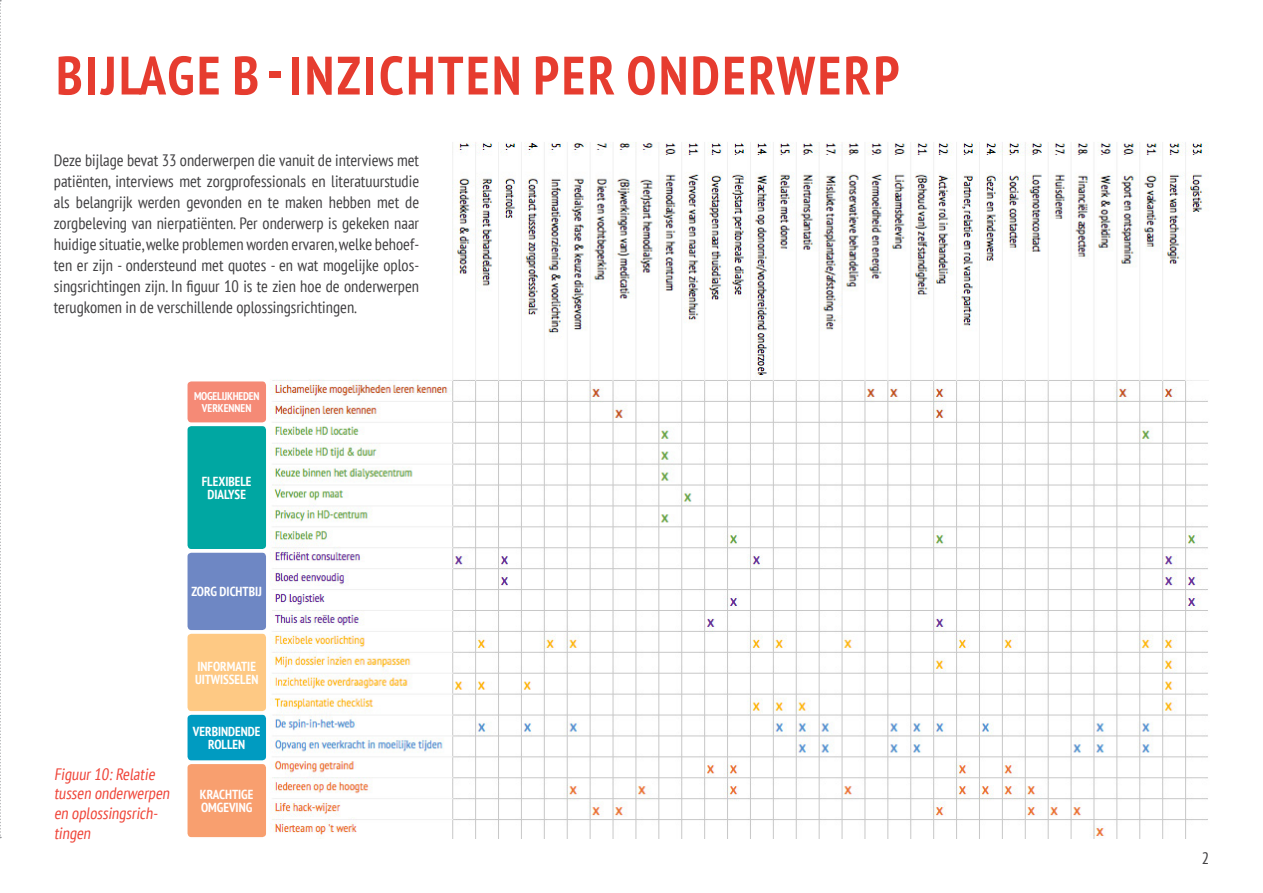
<style>
.page{position:relative;width:1263px;height:893px;background:#fff}
.page>*{position:absolute;margin:0;border:0;box-sizing:border-box;transform-origin:0 0}
.t1{font:700 condensed 54px "PT Sans";letter-spacing:.05em;color:#e63c2f}
.t2{font:condensed 16.5px/21px "PT Sans";color:#414042;text-align:justify}
.t3{font:condensed 16.5px/19.8px "PT Sans";color:#ef4438}
.t4{font:700 condensed 13.05px/12.6px "PT Sans";color:#fff;text-align:center}
.t5{font:700 condensed 11.25px/12.6px "PT Sans";letter-spacing:-.02em;color:#fff;text-align:center}
</style>
<div class="page">
<svg style="left:0;top:0;width:1px;height:838px"></svg>
<img style="left:270px;top:142px;width:939px;height:697px">
<div style="left:187px;top:425px;width:80px;height:125px;background:#00a7a2;border-radius:5px"></div>
<div style="left:186px;top:424px;width:82px;height:127px;border:2px solid #fff;border-radius:5px"></div>
<div style="left:187px;top:714px;width:80px;height:47px;background:#009bc1;border-radius:5px"></div>
<div style="left:186px;top:713px;width:82px;height:49px;border:2px solid #fff;border-radius:5px"></div>
<div style="left:187px;top:380px;width:80px;height:43px;background:#f58a76;border-radius:5px"></div>
<div style="left:186px;top:380px;width:82px;height:44px;border:2px solid #fff;border-radius:5px"></div>
<div style="left:187px;top:552px;width:80px;height:79px;background:#6e87c4;border-radius:5px"></div>
<div style="left:186px;top:551px;width:82px;height:81px;border:2px solid #fff;border-radius:5px"></div>
<div style="left:187px;top:633px;width:80px;height:79px;background:#fec984;border-radius:5px"></div>
<div style="left:186px;top:632px;width:82px;height:81px;border:2px solid #fff;border-radius:5px"></div>
<div style="left:187px;top:763px;width:80px;height:75px;background:#f89f6f;border-radius:5px"></div>
<div style="left:186px;top:762px;width:82px;height:77px;border:2px solid #fff;border-radius:5px"></div>
<h1 class="t1" style="left:56px;top:40px;width:845px">BIJLAGE B - INZICHTEN PER ONDERWERP</h1>
<p class="t2" style="left:54px;top:149px;width:367px">Deze bijlage bevat 33 onderwerpen die vanuit de interviews met patiënten, interviews met zorgprofessionals en literatuurstudie als belangrijk werden gevonden en te maken hebben met de zorgbeleving van nierpatiënten. Per onderwerp is gekeken naar huidige situatie, welke problemen worden ervaren, welke behoef&shy;ten er zijn - ondersteund met quotes - en wat mogelijke oplos&shy;singsrichtingen zijn. In figuur 10 is te zien hoe de onderwerpen terugkomen in de verschillende oplossingsrichtingen.</p>
<p class="t5" style="left:194px;top:389px;width:67px">MOGELIJKHEDEN<br>VERKENNEN</p>
<p class="t4" style="left:202px;top:475px;width:51px">FLEXIBELE<br>DIALYSE</p>
<p class="t4" style="left:191px;top:585px;width:72px">ZORG DICHTBIJ</p>
<p class="t4" style="left:195px;top:660px;width:65px;text-align:left">INFORMATIE<br>UITWISSELEN</p>
<p class="t3" style="left:54px;top:763px;width:120px">Figuur10:Relatie tussen onderwerpen en oplossingsrich&shy;tingen</p>
<p class="t4" style="left:193px;top:725px;width:69px">VERBINDENDE<br>ROLLEN</p>
<p class="t4" style="left:200px;top:788px;width:55px;text-align:left">KRACHTIGE<br>OMGEVING</p>
<p class="t2" style="left:1202px;top:847px;width:9px">2</p>
</div>
